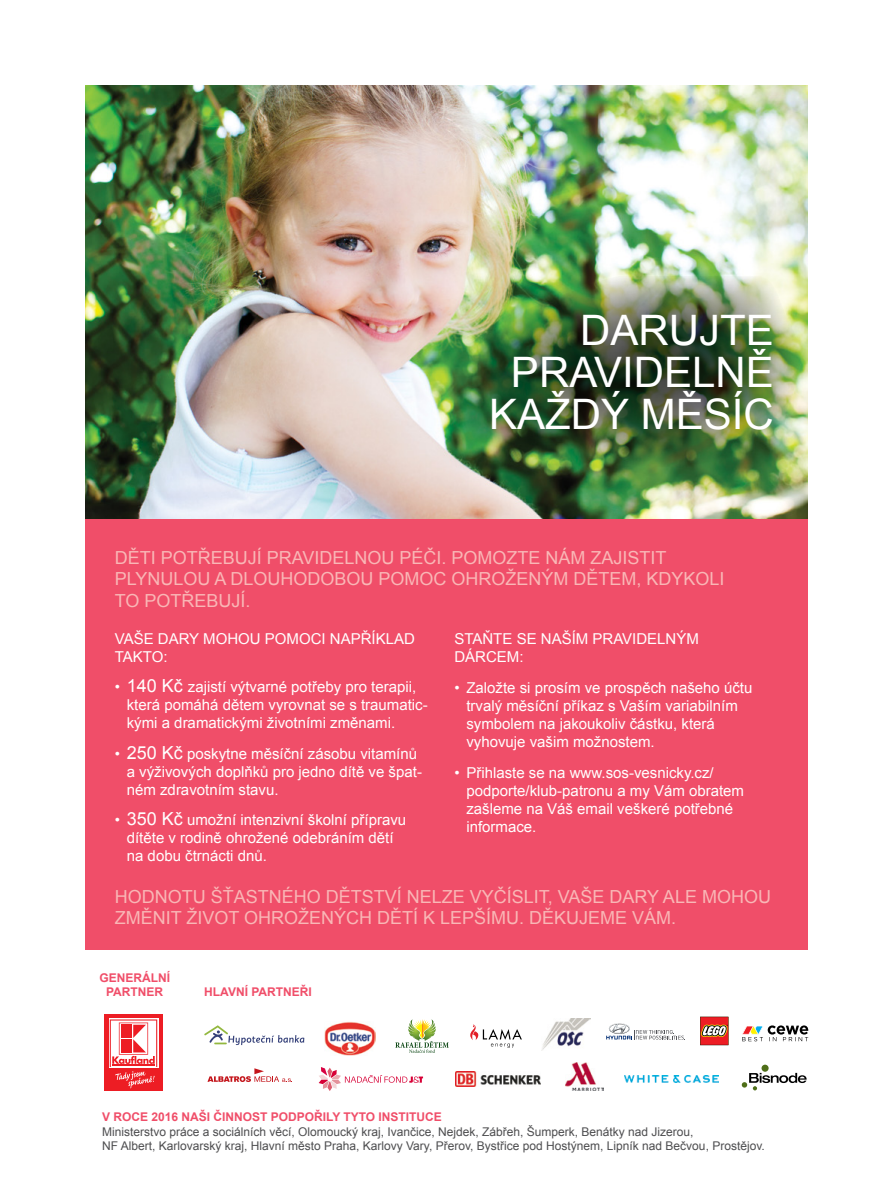
<style>
.page{position:relative;width:893px;height:1191px;background:#fff}
.page>*{position:absolute;margin:0;border:0;box-sizing:border-box;transform-origin:0 0}
.t1{font:42px "Arial";color:#fff}
.t2{font:18px "Arial";color:#f9b7b6}
.t3{font:15px/18px "Arial";color:#fff}
.t4{font:12px/14.4px "Arial";color:#4d4d4f}
.t5{font:700 12px/14.4px "Arial";color:#f04e69;text-align:center}
.s1{font-size:18px}
</style>
<div class="page">
<svg style="left:470px;top:1024px;width:52px;height:23px"></svg>
<svg style="left:204px;top:1025px;width:100px;height:20px"></svg>
<svg style="left:319px;top:1067px;width:104px;height:24px"></svg>
<svg style="left:700px;top:1016px;width:28px;height:29px"></svg>
<div style="left:761px;top:1064px;width:8px;height:7px;background:#4f6f19;border-radius:50%"></div>
<svg style="left:742px;top:1072px;width:65px;height:18px"></svg>
<svg style="left:742px;top:1025px;width:66px;height:16px"></svg>
<div style="left:104px;top:1013px;width:59px;height:77px;background:#ed1d24"></div>
<svg style="left:109px;top:1018px;width:49px;height:50px"></svg>
<svg style="left:110px;top:1019px;width:47px;height:69px"></svg>
<img style="left:325px;top:1022px;width:50px;height:33px">
<img style="left:542px;top:1018px;width:48px;height:32px">
<img style="left:455px;top:1071px;width:85px;height:15px">
<img style="left:566px;top:1062px;width:37px;height:28px">
<svg style="left:207px;top:1068px;width:85px;height:14px"></svg>
<svg style="left:606px;top:1023px;width:78px;height:16px"></svg>
<svg style="left:395px;top:1019px;width:54px;height:33px"></svg>
<img style="left:624px;top:1075px;width:95px;height:7px">
<div style="left:85px;top:516px;width:723px;height:434px;background:#f04e69"></div>
<img style="left:85px;top:85px;width:723px;height:434px">
<img style="left:462px;top:274px;width:346px;height:193px">
<h1 class="t1" style="left:580px;top:303px;width:167px">DARUJTE</h1>
<h1 class="t1" style="left:511px;top:345px;width:137px">PRAVIDELNĚ</h1>
<h1 class="t1" style="left:489px;top:387px;width:85px">KAŽDÝ</h1>
<h1 class="t1" style="left:641px;top:387px;width:111px">MĚSÍC</h1>
<p class="t2" style="left:115px;top:545px;width:11px">DĚTI</p>
<p class="t2" style="left:161px;top:545px;width:39px">POTŘE</p>
<p class="t2" style="left:223px;top:545px;width:188px">BUJÍ PRAVIDElNOU PÉČI</p>
<p class="t2" style="left:442px;top:545px;width:118px">. POMOZTE NÁM</p>
<p class="t2" style="left:591px;top:545px;width:59px">ZAJI STIT</p>
<p class="t2" style="left:115px;top:567px;width:12px">PLYN</p>
<p class="t2" style="left:160px;top:567px;width:359px">ULOU A DLOUHODOBOU POMOC OH ROŽENÝM</p>
<p class="t2" style="left:574px;top:567px;width:14px">DĚTEM</p>
<p class="t2" style="left:637px;top:567px;width:23px">, KDYK</p>
<p class="t2" style="left:696px;top:567px;width:22px">OLI</p>
<p class="t2" style="left:115px;top:589px;width:69px">TO POTŘE</p>
<p class="t2" style="left:206px;top:589px;width:46px">BUJÍ.</p>
<p class="t3" style="left:115px;top:630px;width:246px">VAŠE DARY MOHOU POMOCI NAPŘÍKL</p>
<p class="t3" style="left:394px;top:630px;width:20px">AD</p>
<p class="t3" style="left:115px;top:648px;width:54px">TAKTO:</p>
<p class="t3" style="left:127px;top:678px;width:302px;text-indent:-12px">• <span class="s1">140 Kč</span> zajistí výtvarné potřeby pro terapii, která pomáhá dětem vyrovnat se s traumatic&shy;kými a dramatickými životními změnami.</p>
<p class="t3" style="left:127px;top:744px;width:297px;text-indent:-12px">• <span class="s1">250 Kč</span> poskytne měsíční zásobu vitamínů a výživových doplňků pro jedno dítě ve špat&shy;ném zdravotním stavu.</p>
<p class="t3" style="left:127px;top:810px;width:281px;text-indent:-12px">• <span class="s1">350 Kč</span> umožní intenzivní školní přípravu dítěte v rodině ohrožené odebráním dětí na dobu čtrnácti dnů.</p>
<p class="t3" style="left:454px;top:630px;width:39px">STAŇTE</p>
<p class="t3" style="left:517px;top:630px;width:55px">SE NAŠÍM</p>
<p class="t3" style="left:592px;top:630px;width:50px">PRAVIDELNÝM</p>
<p class="t3" style="left:454px;top:648px;width:44px">DÁRCEM</p>
<p class="t3" style="left:519px;top:648px;width:6px">:</p>
<p class="t3" style="left:466px;top:679px;width:287px;text-indent:-12px">• Založte si prosím ve prospěch našeho účtu trvalý měsíční příkaz s Vaším variabilním symbolem na jakoukoliv částku, která vyhovuje vašim možnostem.</p>
<p class="t3" style="left:466px;top:763px;width:279px;text-indent:-12px">• Přihlaste se na www.sos-vesnicky.cz/ podporte/klub-patronu a my Vám obratem zašleme na Váš email veškeré potřebné informace.</p>
<p class="t2" style="left:115px;top:884px;width:156px">HODN OTU ŠŤASTNÉH</p>
<p class="t2" style="left:307px;top:884px;width:32px">O DĚT</p>
<p class="t2" style="left:362px;top:884px;width:58px">STVÍ NEL</p>
<p class="t2" style="left:442px;top:884px;width:331px">ZE VYČÍSLIT, VAŠE DARY ALE MOH OU</p>
<p class="t2" style="left:115px;top:906px;width:23px">ZMĚNIT</p>
<p class="t2" style="left:186px;top:906px;width:202px">ŽIVOT ohrožených DĚTÍ</p>
<p class="t2" style="left:423px;top:906px;width:29px">K LEPŠÍM</p>
<p class="t2" style="left:506px;top:906px;width:36px">U. DĚK</p>
<p class="t2" style="left:566px;top:906px;width:36px">UJEME</p>
<p class="t2" style="left:632px;top:906px;width:46px">VÁM .</p>
<p class="t5" style="left:99px;top:970px;width:72px">GENERÁLNÍ<br>PARTNER</p>
<p class="t5" style="left:204px;top:984px;width:109px">HLAVNÍ PARTNEŘI</p>
<p class="t5" style="left:102px;top:1110px;width:341px">V ROCE 2016 NAŠI ČINNOST PODPOŘILY TYTO INSTITUCE</p>
<p class="t4" style="left:102px;top:1124px;width:664px">Ministerstvo práce a sociálních věcí, Olomoucký kraj, Ivančice, Nejdek, Zábřeh, Šumperk, Benátky nad Jizerou,<br>N F Albert, Karlovarský kraj, H lavní město Praha, Karlovy Vary, Přerov, Bystřice pod H ostýnem, Lipník nad Bečvou, Prostějov.</p>
</div>
